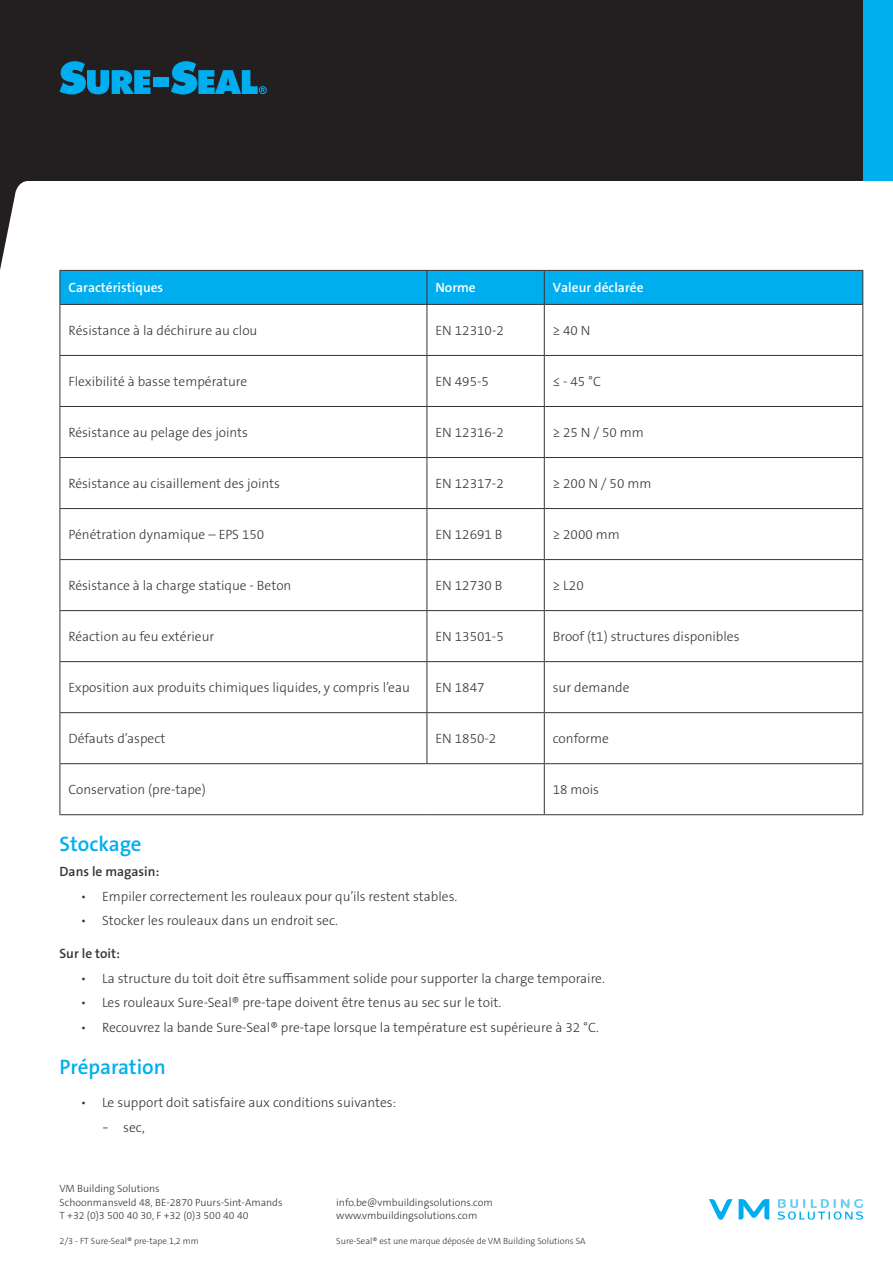
<style>
.page{position:relative;width:893px;height:1263px;background:#fff}
.page>*{position:absolute;margin:0;border:0;box-sizing:border-box;transform-origin:0 0}
.SECTION{font:600 21px "The Sans B W6";color:#00aeef}
.SECTION-2{font:300 13.5px "The Sans B W3";color:#363536}
.BODY{font:300 13.5px "The Sans B W3";color:#363536}
.BODY-2{font:600 13.5px "The Sans B W6";color:#363536}
.SECTION-3{font:600 13.5px "The Sans B W6";color:#fff}
.SUBTITLE{font:600 13.5px "The Sans B W6";color:#fff}
.t1{font:300 10.5px/13.5px "The Sans B W3";color:#363536}
.t2{font:300 9px "The Sans B W3";color:#363536}
.s1{font-family:"Rubik"}
</style>
<div class="page">
<div style="left:0;top:0;width:886px;height:181px;background:#231f20"></div>
<div style="left:863px;top:0;width:30px;height:181px;background:#00aeef"></div>
<svg style="left:1px;top:181px;width:26px;height:84px"></svg>
<hr style="left:0;top:181px;width:1px;height:89px;background:#231f20">
<svg style="left:60px;top:61px;width:91px;height:33px"></svg>
<div style="left:154px;top:78px;width:15px;height:9px;background:#00aeef"></div>
<svg style="left:171px;top:61px;width:96px;height:33px"></svg>
<svg style="left:709px;top:1199px;width:60px;height:21px"></svg>
<svg style="left:777px;top:1199px;width:86px;height:21px"></svg>
<div style="left:61px;top:271px;width:801px;height:33px;background:#00aeef"></div>
<hr style="left:60px;top:270px;width:367px;height:1px;background:#363536">
<hr style="left:60px;top:271px;width:1px;height:33px;background:#363536">
<hr style="left:427px;top:271px;width:1px;height:33px;background:#363536">
<hr style="left:60px;top:304px;width:367px;height:1px;background:#363536">
<hr style="left:427px;top:270px;width:117px;height:1px;background:#363536">
<hr style="left:544px;top:270px;width:319px;height:1px;background:#363536">
<hr style="left:544px;top:271px;width:1px;height:33px;background:#363536">
<hr style="left:862px;top:271px;width:1px;height:33px;background:#363536">
<hr style="left:60px;top:305px;width:1px;height:50px;background:#363536">
<hr style="left:427px;top:304px;width:117px;height:1px;background:#363536">
<hr style="left:427px;top:305px;width:1px;height:50px;background:#363536">
<hr style="left:544px;top:304px;width:319px;height:1px;background:#363536">
<hr style="left:544px;top:305px;width:1px;height:50px;background:#363536">
<hr style="left:862px;top:305px;width:1px;height:50px;background:#363536">
<hr style="left:60px;top:355px;width:367px;height:1px;background:#363536">
<hr style="left:60px;top:356px;width:1px;height:50px;background:#363536">
<hr style="left:427px;top:355px;width:117px;height:1px;background:#363536">
<hr style="left:427px;top:356px;width:1px;height:50px;background:#363536">
<hr style="left:544px;top:355px;width:319px;height:1px;background:#363536">
<hr style="left:544px;top:356px;width:1px;height:50px;background:#363536">
<hr style="left:862px;top:356px;width:1px;height:50px;background:#363536">
<hr style="left:60px;top:406px;width:367px;height:1px;background:#363536">
<hr style="left:60px;top:407px;width:1px;height:50px;background:#363536">
<hr style="left:427px;top:406px;width:117px;height:1px;background:#363536">
<hr style="left:427px;top:407px;width:1px;height:50px;background:#363536">
<hr style="left:544px;top:406px;width:319px;height:1px;background:#363536">
<hr style="left:544px;top:407px;width:1px;height:50px;background:#363536">
<hr style="left:862px;top:407px;width:1px;height:50px;background:#363536">
<hr style="left:60px;top:457px;width:367px;height:1px;background:#363536">
<hr style="left:60px;top:458px;width:1px;height:50px;background:#363536">
<hr style="left:427px;top:457px;width:117px;height:1px;background:#363536">
<hr style="left:427px;top:458px;width:1px;height:50px;background:#363536">
<hr style="left:544px;top:457px;width:319px;height:1px;background:#363536">
<hr style="left:544px;top:458px;width:1px;height:50px;background:#363536">
<hr style="left:862px;top:458px;width:1px;height:50px;background:#363536">
<hr style="left:60px;top:508px;width:367px;height:1px;background:#363536">
<hr style="left:60px;top:509px;width:1px;height:50px;background:#363536">
<hr style="left:427px;top:508px;width:117px;height:1px;background:#363536">
<hr style="left:427px;top:509px;width:1px;height:50px;background:#363536">
<hr style="left:544px;top:508px;width:319px;height:1px;background:#363536">
<hr style="left:544px;top:509px;width:1px;height:50px;background:#363536">
<hr style="left:862px;top:509px;width:1px;height:50px;background:#363536">
<hr style="left:60px;top:559px;width:367px;height:1px;background:#363536">
<hr style="left:60px;top:560px;width:1px;height:50px;background:#363536">
<hr style="left:427px;top:559px;width:117px;height:1px;background:#363536">
<hr style="left:427px;top:560px;width:1px;height:50px;background:#363536">
<hr style="left:544px;top:559px;width:319px;height:1px;background:#363536">
<hr style="left:544px;top:560px;width:1px;height:50px;background:#363536">
<hr style="left:862px;top:560px;width:1px;height:50px;background:#363536">
<hr style="left:60px;top:610px;width:367px;height:1px;background:#363536">
<hr style="left:60px;top:611px;width:1px;height:50px;background:#363536">
<hr style="left:427px;top:610px;width:117px;height:1px;background:#363536">
<hr style="left:427px;top:611px;width:1px;height:50px;background:#363536">
<hr style="left:544px;top:610px;width:319px;height:1px;background:#363536">
<hr style="left:544px;top:611px;width:1px;height:50px;background:#363536">
<hr style="left:862px;top:611px;width:1px;height:50px;background:#363536">
<hr style="left:60px;top:661px;width:367px;height:1px;background:#363536">
<hr style="left:60px;top:662px;width:1px;height:50px;background:#363536">
<hr style="left:427px;top:661px;width:117px;height:1px;background:#363536">
<hr style="left:427px;top:662px;width:1px;height:50px;background:#363536">
<hr style="left:544px;top:661px;width:319px;height:1px;background:#363536">
<hr style="left:544px;top:662px;width:1px;height:50px;background:#363536">
<hr style="left:862px;top:662px;width:1px;height:50px;background:#363536">
<hr style="left:60px;top:712px;width:367px;height:1px;background:#363536">
<hr style="left:60px;top:713px;width:1px;height:50px;background:#363536">
<hr style="left:427px;top:712px;width:117px;height:1px;background:#363536">
<hr style="left:427px;top:713px;width:1px;height:50px;background:#363536">
<hr style="left:544px;top:712px;width:319px;height:1px;background:#363536">
<hr style="left:544px;top:713px;width:1px;height:50px;background:#363536">
<hr style="left:862px;top:713px;width:1px;height:50px;background:#363536">
<hr style="left:60px;top:763px;width:367px;height:1px;background:#363536">
<hr style="left:60px;top:764px;width:1px;height:50px;background:#363536">
<hr style="left:427px;top:763px;width:117px;height:1px;background:#363536">
<hr style="left:544px;top:763px;width:319px;height:1px;background:#363536">
<hr style="left:544px;top:764px;width:1px;height:50px;background:#363536">
<hr style="left:862px;top:764px;width:1px;height:50px;background:#363536">
<hr style="left:60px;top:814px;width:367px;height:1px;background:#363536">
<hr style="left:427px;top:814px;width:117px;height:1px;background:#363536">
<hr style="left:544px;top:814px;width:319px;height:1px;background:#363536">
<p class="SUBTITLE" style="left:68px;top:279px;width:96px">Caractéristiques</p>
<p class="SECTION-3" style="left:435px;top:279px;width:42px">Norme</p>
<p class="SECTION-3" style="left:553px;top:279px;width:92px">Valeur déclarée</p>
<p class="BODY" style="left:68px;top:322px;width:191px">Résistance à la déchirure au clou</p>
<p class="BODY" style="left:435px;top:322px;width:70px">EN 12310-2</p>
<p class="BODY" style="left:553px;top:322px;width:39px">≥ 40 N</p>
<p class="SECTION-2" style="left:68px;top:373px;width:180px">Flexibilité à basse température</p>
<p class="SECTION-2" style="left:435px;top:373px;width:55px">EN 495-5</p>
<p class="SECTION-2" style="left:553px;top:373px;width:50px">≤ - 45 °C</p>
<p class="SECTION-2" style="left:68px;top:424px;width:181px">Résistance au pelage des joints</p>
<p class="SECTION-2" style="left:435px;top:424px;width:70px">EN 12316-2</p>
<p class="SECTION-2" style="left:553px;top:424px;width:93px">≥ 25 N / 50 mm</p>
<p class="SECTION-2" style="left:68px;top:475px;width:213px">Résistance au cisaillement des joints</p>
<p class="SECTION-2" style="left:435px;top:475px;width:70px">EN 12317-2</p>
<p class="SECTION-2" style="left:553px;top:475px;width:100px">≥ 200 N / 50 mm</p>
<p class="SECTION-2" style="left:68px;top:526px;width:197px">Pénétration dynamique – EPS 150</p>
<p class="SECTION-2" style="left:435px;top:526px;width:69px">EN 12691 B</p>
<p class="SECTION-2" style="left:553px;top:526px;width:68px">≥ 2000 mm</p>
<p class="SECTION-2" style="left:68px;top:577px;width:225px">Résistance à la charge statique - Beton</p>
<p class="SECTION-2" style="left:435px;top:577px;width:69px">EN 12730 B</p>
<p class="SECTION-2" style="left:553px;top:577px;width:32px">≥ L20</p>
<p class="SECTION-2" style="left:68px;top:628px;width:147px">Réaction au feu extérieur</p>
<p class="SECTION-2" style="left:435px;top:628px;width:70px">EN 13501-5</p>
<p class="SECTION-2" style="left:553px;top:628px;width:188px">Broof (t1) structures disponibles</p>
<p class="SECTION-2" style="left:68px;top:679px;width:343px">Exposition aux produits chimiques liquides, y compris l’eau</p>
<p class="SECTION-2" style="left:435px;top:679px;width:51px">EN 1847</p>
<p class="SECTION-2" style="left:553px;top:679px;width:78px">sur demande</p>
<p class="SECTION-2" style="left:68px;top:730px;width:99px">Défauts d’aspect</p>
<p class="SECTION-2" style="left:435px;top:730px;width:62px">EN 1850-2</p>
<p class="SECTION-2" style="left:553px;top:730px;width:58px">conforme</p>
<p class="SECTION-2" style="left:68px;top:781px;width:139px">Conservation (pre-tape)</p>
<p class="SECTION-2" style="left:553px;top:781px;width:48px">18 mois</p>
<p class="SECTION" style="left:60px;top:831px;width:84px">Stockage</p>
<p class="BODY-2" style="left:60px;top:863px;width:102px">Dans le magasin:</p>
<p class="SECTION-2" style="left:81px;top:887px;width:378px">• Empiler correctement les rouleaux pour qu’ils restent stables.</p>
<p class="SECTION-2" style="left:81px;top:912px;width:259px">• Stocker les rouleaux dans un endroit sec.</p>
<p class="BODY-2" style="left:60px;top:944px;width:62px">Sur le toit:</p>
<p class="SECTION-2" style="left:81px;top:969px;width:526px">• La structure du toit doit être suffisamment solide pour supporter la charge temporaire.</p>
<p class="SECTION-2" style="left:81px;top:994px;width:422px">• Les rouleaux Sure-Seal® pre-tape doivent être tenus au sec sur le toit.</p>
<p class="SECTION-2" style="left:81px;top:1019px;width:520px">• Recouvrez la bande Sure-Seal® pre-tape lorsque la température est supérieure à 32 °C.</p>
<p class="SECTION" style="left:60px;top:1053px;width:108px">Préparation</p>
<p class="SECTION-2" style="left:81px;top:1094px;width:317px">• Le support doit satisfaire aux conditions suivantes:</p>
<p class="SECTION-2" style="left:102px;top:1119px;width:44px"><span class="s1">-</span> sec,</p>
<p class="t1" style="left:60px;top:1182px;width:225px">VM Building Solutions<br>Schoonmansveld 48, BE-2870 Puurs-Sint-Amands<br>T +32 (0)3 500 40 30, F +32 (0)3 500 40 40</p>
<p class="t1" style="left:336px;top:1196px;width:158px">info.be@vmbuildingsolutions.com www.vmbuildingsolutions.com</p>
<p class="t2" style="left:60px;top:1235px;width:141px">2/3 - FT Sure-Seal® pre-tape 1,2 mm</p>
<p class="t2" style="left:336px;top:1235px;width:251px">Sure-Seal® est une marque déposée de VM Building Solutions SA</p>
</div>
